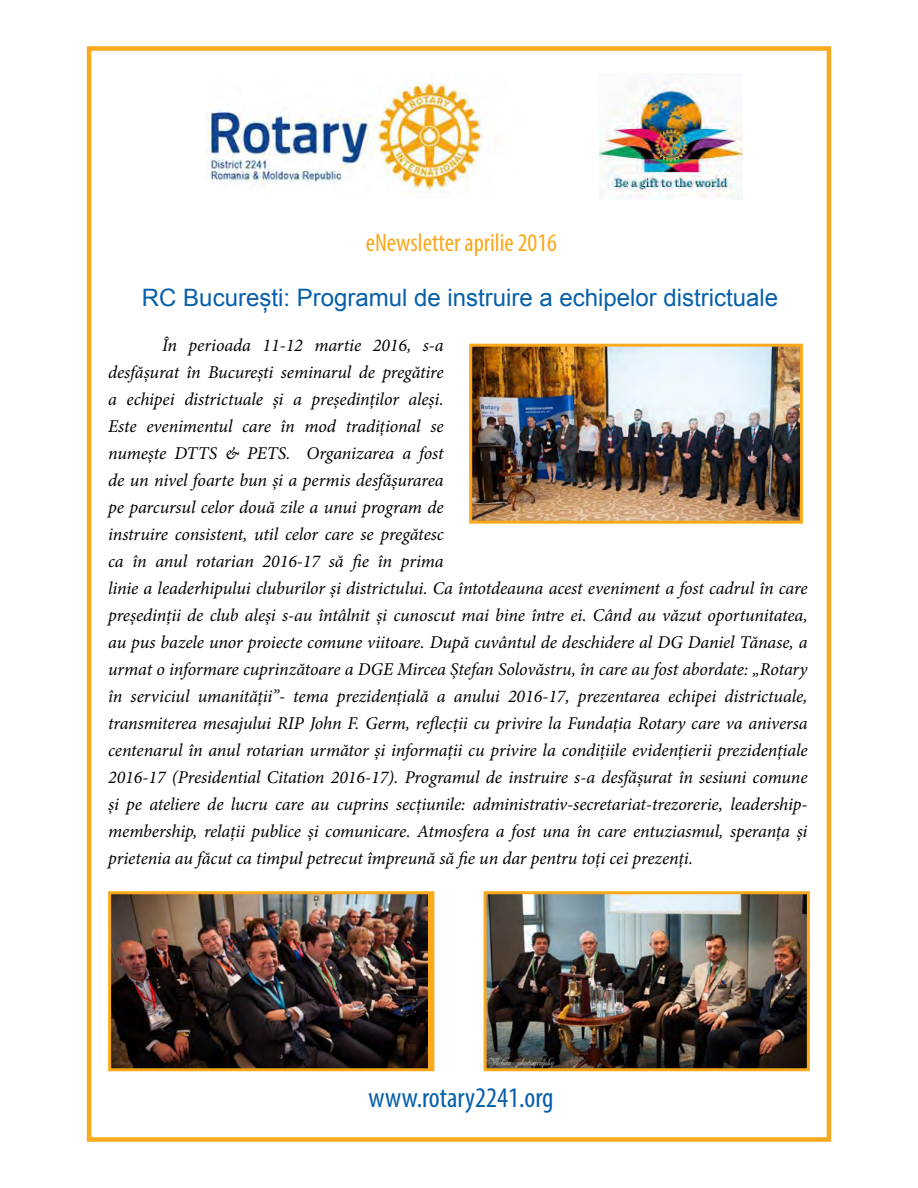
<style>
.page{position:relative;width:918px;height:1188px;background:#fff}
.page>*{position:absolute;margin:0;border:0;box-sizing:border-box;transform-origin:0 0}
.t1{font:condensed 28.5px "Myriad Pro";color:#065fab}
.t2{font:condensed 25.5px "Myriad Pro";color:#faa81c}
.t3{font:24px "Arial";color:#065fab}
.t4{font:italic 18px/27px "Minion Pro";letter-spacing:-.01em;color:#000}
</style>
<div class="page">
<div style="left:87px;top:46px;width:744px;height:1096px;border:4px solid #faa81c"></div>
<img style="left:206px;top:82px;width:277px;height:111px">
<img style="left:599px;top:82px;width:143px;height:118px">
<img style="left:473px;top:348px;width:326px;height:172px">
<div style="left:469px;top:344px;width:334px;height:180px;border:3px solid #faa81c"></div>
<img style="left:112px;top:895px;width:316px;height:172px">
<div style="left:108px;top:891px;width:326px;height:180px;border:3px solid #faa81c"></div>
<img style="left:488px;top:895px;width:318px;height:172px">
<div style="left:484px;top:891px;width:326px;height:180px;border:3px solid #faa81c"></div>
<h2 class="t2" style="left:366px;top:227px;width:193px">eNewsletter aprilie 2016</h2>
<h3 class="t3" style="left:142px;top:282px;width:638px">RC București: Programul de instruire a echipelor districtuale</h3>
<p class="t4" style="left:108px;top:332px;width:701px;text-indent:54px">În perioada 11-12 martie 2016, s-a<br>desfășurat în București seminarul de pregătire<br>a echipei districtuale și a președinților aleși.<br>Este evenimentul care în mod tradițional se<br>numește DTTS &amp; PETS. Organizarea a fost<br>de un nivel foarte bun și a permis desfășurarea<br>pe parcursul celor două zile a unui program de<br>instruire consistent, util celor care se pregătesc<br>ca în anul rotarian 2016-17 să fie în prima<br>linie a leaderhipului cluburilor și districtului. Ca întotdeauna acest eveniment a fost cadrul în care președinții de club aleși s-au întâlnit și cunoscut mai bine între ei. Când au văzut oportunitatea, au pus bazele unor proiecte comune viitoare. După cuvântul de deschidere al DG Daniel Tănase, a urmat o informare cuprinzătoare a DGE Mircea Ștefan Solovăstru, în care au fost abordate: „Rotary în serviciul umanității”- tema prezidențială a anului 2016-17, prezentarea echipei districtuale, transmiterea mesajului RIP John F. Germ, reflecții cu privire la Fundația Rotary care va aniversa centenarul în anul rotarian următor și informații cu privire la condițiile evidențierii prezidențiale 2016-17 (Presidential Citation 2016-17). Programul de instruire s-a desfășurat în sesiuni comune și pe ateliere de lucru care au cuprins secțiunile: administrativ-secretariat-trezorerie, leadership&shy;membership, relații publice și comunicare. Atmosfera a fost una în care entuziasmul, speranța și prietenia au făcut ca timpul petrecut împreună să fie un dar pentru toți cei prezenți.</p>
<h1 class="t1" style="left:368px;top:1080px;width:187px">www.rotary2241.org</h1>
</div>
